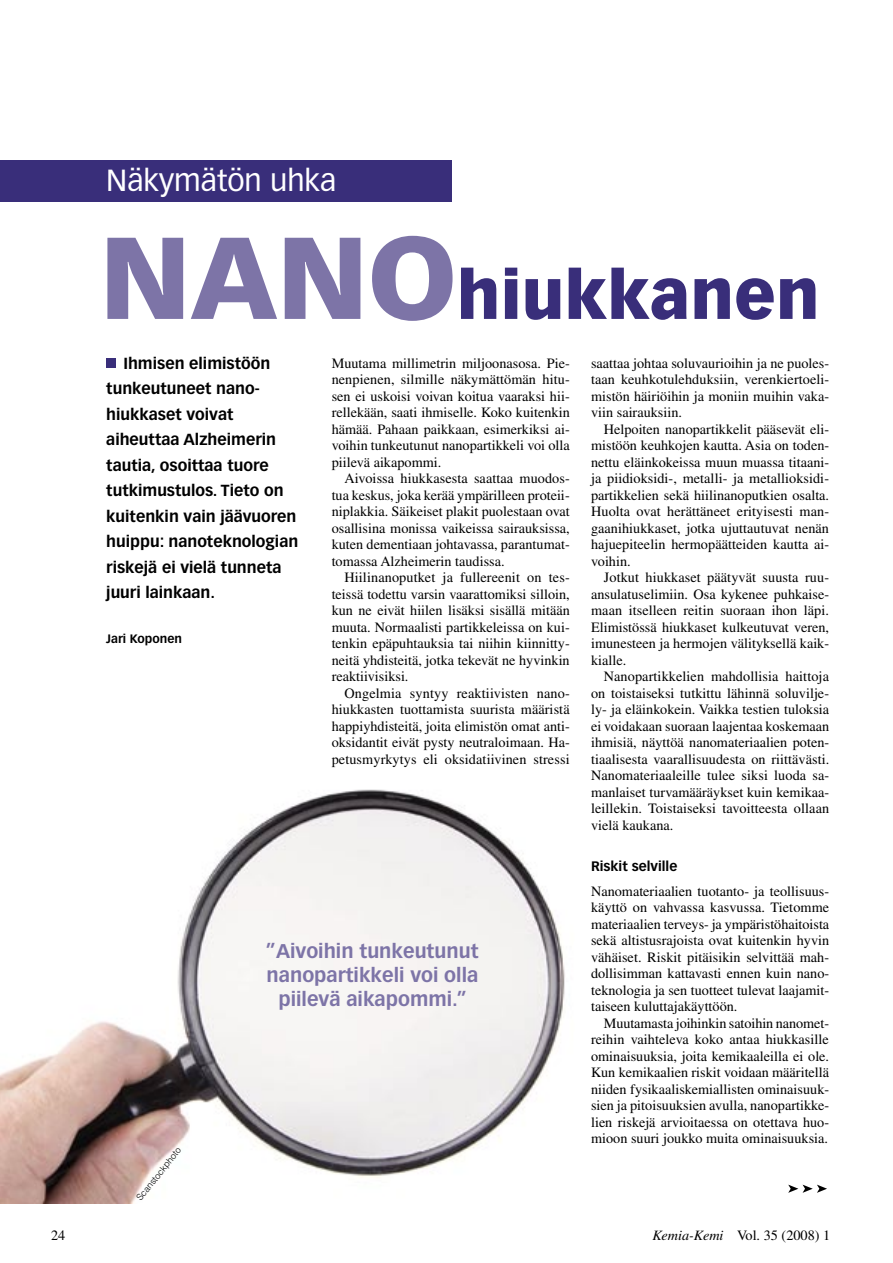
<style>
.page{position:relative;width:893px;height:1263px;background:#fff}
.page>*{position:absolute;margin:0;border:0;box-sizing:border-box;transform-origin:0 0}
.Otsikko{font:900 66px "Vectora LH";color:#392e7a}
.Otsikko_ylärivi{font:30px "Vectora LH";color:#fff}
.Väliotsikko{font:700 19.5px/24px "Vectora LH";color:#7d74a7;text-align:center}
.Ingressi{font:700 15.75px/25.5px "Vectora LH";color:#000}
.Leipis_9_5{font:14.25px/16.5px "Times";color:#000;text-align:justify}
.Leipis_9_5_ei_sis{font:14.25px/16.5px "Times";color:#000;text-align:justify}
.Väliotsikko-2{font:700 13.5px "Vectora LH";color:#000}
.Teksti{font:700 12px "Vectora LH";color:#000}
.Kuvaaja{font:300 9px "Helvetica";color:#000}
.s1{font-size:114px;color:#7d74a7}
.s2{font-style:italic}
</style>
<div class="page">
<img style="left:0;top:789px;width:565px;height:414px">
<div style="left:0;top:161px;width:452px;height:41px;background:#392e7a"></div>
<div style="left:106px;top:358px;width:10px;height:10px;background:#392e7a"></div>
<svg style="left:788px;top:1184px;width:39px;height:9px"></svg>
<p class="Otsikko_ylärivi" style="left:106px;top:163px;width:232px">Näkymätön uhka</p>
<p class="Otsikko" style="left:100px;top:254px;width:721px"><span class="s1">NANO</span>hiukkanen</p>
<p class="Ingressi" style="left:123px;top:350px;width:149px">Ihmisen elimistöön</p>
<p class="Ingressi" style="left:106px;top:376px;width:155px">tunkeutuneet nano-</p>
<p class="Ingressi" style="left:106px;top:401px;width:129px">hiukkaset voivat</p>
<p class="Ingressi" style="left:106px;top:427px;width:193px">aiheuttaa Alzheimerin tautia, osoittaa tuore tutkimustulos. Tieto on kuitenkin vain jäävuoren huippu: nanoteknologian riskejä ei vielä tunneta juuri lainkaan.</p>
<p class="Teksti" style="left:106px;top:632px;width:77px">Jari Koponen</p>
<p class="Leipis_9_5_ei_sis" style="left:332px;top:354px;width:240px">Muutama millimetrin miljoonasosa. Pie&shy;nenpienen, silmille näkymättömän hitu&shy;sen ei uskoisi voivan koitua vaaraksi hii&shy;rellekään, saati ihmiselle. Koko kuitenkin hämää. Pahaan paikkaan, esimerkiksi ai&shy;voihin tunkeutunut nanopartikkeli voi olla piilevä aikapommi.</p>
<p class="Leipis_9_5" style="left:332px;top:470px;width:240px;text-indent:13px">Aivoissa hiukkasesta saattaa muodos&shy;tua keskus, joka kerää ympärilleen proteii&shy;niplakkia. Säikeiset plakit puolestaan ovat osallisina monissa vaikeissa sairauksissa, kuten dementiaan johtavassa, parantumat&shy;tomassa Alzheimerin taudissa.</p>
<p class="Leipis_9_5" style="left:332px;top:569px;width:240px;text-indent:13px">Hiilinanoputket ja fullereenit on tes&shy;teissä todettu varsin vaarattomiksi silloin, kun ne eivät hiilen lisäksi sisällä mitään muuta. Normaalisti partikkeleissa on kui&shy;tenkin epäpuhtauksia tai niihin kiinnitty&shy;neitä yhdisteitä, jotka tekevät ne hyvinkin reaktiivisiksi.</p>
<p class="Leipis_9_5" style="left:332px;top:684px;width:240px;text-indent:13px">Ongelmia syntyy reaktiivisten nano&shy;hiukkasten tuottamista suurista määristä happiyhdisteitä, joita elimistön omat anti&shy;oksidantit eivät pysty neutraloimaan. Ha&shy;petusmyrkytys eli oksidatiivinen stressi</p>
<p class="Leipis_9_5" style="left:591px;top:354px;width:240px">saattaa johtaa soluvaurioihin ja ne puoles&shy;taan keuhkotulehduksiin, verenkiertoeli&shy;mistön häiriöihin ja moniin muihin vaka&shy;viin sairauksiin.</p>
<p class="Leipis_9_5" style="left:591px;top:420px;width:240px;text-indent:13px">Helpoiten nanopartikkelit pääsevät eli&shy;mistöön keuhkojen kautta. Asia on toden&shy;nettu eläinkokeissa muun muassa titaani&shy;ja piidioksidi-, metalli- ja metallioksidi&shy;partikkelien sekä hiilinanoputkien osalta.<br>Huolta ovat herättäneet erityisesti man&shy;gaanihiukkaset, jotka ujuttautuvat nenän hajuepiteelin hermopäätteiden kautta ai&shy;voihin.</p>
<p class="Leipis_9_5" style="left:591px;top:569px;width:240px;text-indent:13px">Jotkut hiukkaset päätyvät suusta ruu&shy;ansulatuselimiin. Osa kykenee puhkaise&shy;maan itselleen reitin suoraan ihon läpi.<br>Elimistössä hiukkaset kulkeutuvat veren, imunesteen ja hermojen välityksellä kaik&shy;kialle.</p>
<p class="Leipis_9_5" style="left:591px;top:668px;width:240px;text-indent:13px">Nanopartikkelien mahdollisia haittoja on toistaiseksi tutkittu lähinnä soluvilje&shy;ly- ja eläinkokein. Vaikka testien tuloksia ei voidakaan suoraan laajentaa koskemaan ihmisiä, näyttöä nanomateriaalien poten&shy;tiaalisesta vaarallisuudesta on riittävästi.<br>Nanomateriaaleille tulee siksi luoda sa&shy;manlaiset turvamääräykset kuin kemikaa&shy;leillekin. Toistaiseksi tavoitteesta ollaan vielä kaukana.</p>
<p class="Väliotsikko-2" style="left:591px;top:858px;width:88px">Riskit selville</p>
<p class="Leipis_9_5_ei_sis" style="left:591px;top:882px;width:240px">Nanomateriaalien tuotanto- ja teollisuus&shy;käyttö on vahvassa kasvussa. Tietomme materiaalien terveys- ja ympäristöhaitoista sekä altistusrajoista ovat kuitenkin hyvin vähäiset. Riskit pitäisikin selvittää mah&shy;dollisimman kattavasti ennen kuin nano&shy;teknologia ja sen tuotteet tulevat laajamit&shy;taiseen kuluttajakäyttöön.</p>
<p class="Leipis_9_5" style="left:591px;top:1014px;width:240px;text-indent:13px">Muutamasta joihinkin satoihin nanomet&shy;reihin vaihteleva koko antaa hiukkasille ominaisuuksia, joita kemikaaleilla ei ole.<br>Kun kemikaalien riskit voidaan määritellä niiden fysikaaliskemiallisten ominaisuuk&shy;sien ja pitoisuuksien avulla, nanopartikke&shy;lien riskejä arvioitaessa on otettava huo&shy;mioon suuri joukko muita ominaisuuksia.</p>
<p class="Väliotsikko" style="left:266px;top:939px;width:214px">”Aivoihin tunkeutunut nanopartikkeli voi olla piilevä aikapommi.”</p>
<p class="Kuvaaja" style="left:134px;top:1195px;width:67px;rotate:-51deg">Scanstockphoto</p>
<p class="Leipis_9_5" style="left:51px;top:1226px;width:16px">24</p>
<p class="Leipis_9_5" style="left:652px;top:1226px;width:179px"><span class="s2">Kemia-Kemi</span> Vol. 35 (2008) 1</p>
</div>
